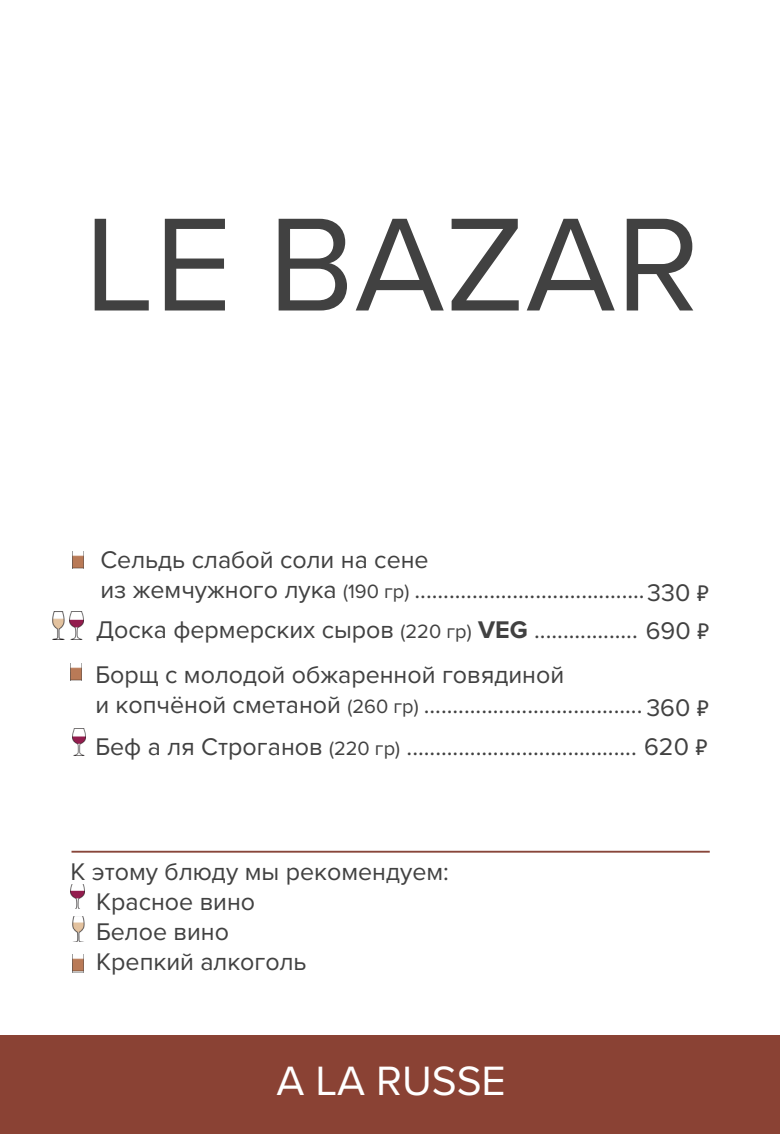
<style>
.page{position:relative;width:780px;height:1134px;background:#fff}
.page>*{position:absolute;margin:0;border:0;box-sizing:border-box;transform-origin:0 0}
.t1{font:137.5px "Proxima Nova";color:#414141}
.t2{font:42.5px "Proxima Nova";color:#fff}
.t3{font:25px/30px "Proxima Nova";color:#414141}
.s1{font-size:20px}
.s2{font-family:"Calibri"}
.s3{font-weight:700}
</style>
<div class="page">
<img style="left:72px;top:954px;width:11px;height:18px">
<img style="left:71px;top:884px;width:14px;height:25px">
<img style="left:72px;top:917px;width:12px;height:24px">
<div style="left:0;top:1036px;width:780px;height:98px;background:#8a4234"></div>
<hr style="left:71px;top:851px;width:638px;height:2px;background:#88463a">
<img style="left:73px;top:551px;width:11px;height:17px">
<img style="left:71px;top:663px;width:11px;height:18px">
<img style="left:70px;top:612px;width:13px;height:27px">
<img style="left:72px;top:729px;width:14px;height:27px">
<img style="left:53px;top:612px;width:12px;height:27px">
<h1 class="t1" style="left:84px;top:162px;width:617px">LE BAZAR</h1>
<p class="t3" style="left:100px;top:544px;width:545px">Сельдь слабой соли на сене<br>из жемчужного лука <span class="s1">(190 гр)</span> ........................................</p>
<p class="t3" style="left:647px;top:577px;width:64px">330 <span class="s2">₽</span></p>
<p class="t3" style="left:95px;top:606px;width:616px;line-height:45px">Доска фермерских сыров <span class="s1">(220 гр)</span> <span class="s3">VEG</span> .................. 690 <span class="s2">₽<br></span>Борщ с молодой обжаренной говядиной</p>
<p class="t3" style="left:95px;top:683px;width:614px;line-height:41.8px">и копчёной сметаной <span class="s1">(260 гр)</span> ......................................<br>Беф а ля Строганов <span class="s1">(220 гр)</span> ........................................ 620 <span class="s2">₽</span></p>
<p class="t3" style="left:646px;top:692px;width:65px">360 <span class="s2">₽</span></p>
<p class="t3" style="left:96px;top:856px;width:354px;text-indent:-26px">К этому блюду мы рекомендуем:<br>Красное вино<br>Белое вино<br>Крепкий алкоголь</p>
<h2 class="t2" style="left:276px;top:1049px;width:231px">A LA RUSSE</h2>
</div>
